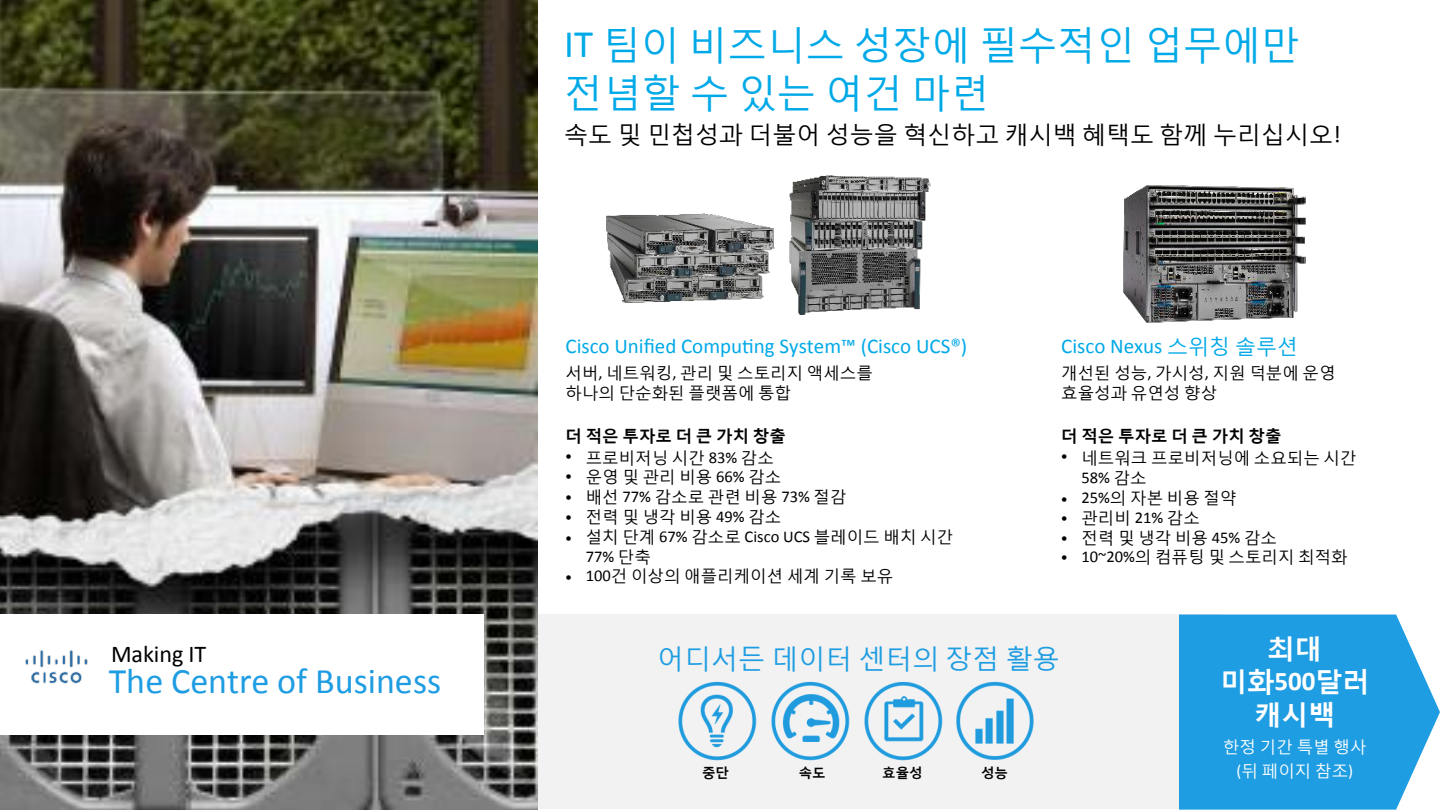
<style>
.page{position:relative;width:1440px;height:810px;background:#fff}
.page>*{position:absolute;margin:0;border:0;box-sizing:border-box;transform-origin:0 0}
.t1{font:39px/48px "Malgun Gothic";color:#00a9e7}
.t2{font:36px "Calibri";color:#1f9de2}
.t3{font:27px "Malgun Gothic";color:#1f9de2}
.t4{font:700 27px/33px "Malgun Gothic";color:#fff;text-align:center}
.t5{font:24.15px "Calibri";letter-spacing:-.005em;color:#000}
.t6{font:24px "Malgun Gothic";color:#000}
.t7{font:21px "Calibri";color:#00a9e7}
.t8{font:18px/20.5px "Arial";color:#000;text-align:justify}
.t9{font:16.5px/19.8px "Malgun Gothic";color:#000}
.t10{font:700 16.5px "Malgun Gothic";letter-spacing:.225em;color:#000}
.t11{font:16.5px/24px "Malgun Gothic";color:#fff;text-align:center}
.t12{font:16.5px "Calibri";color:#000}
.t13{font:700 13.5px "Malgun Gothic";color:#000}
.s1{font-family:"Calibri"}
.s2{font-family:"Arial";font-size:18px}
.s3{font-family:"Malgun Gothic"}
</style>
<div class="page">
<div style="left:538px;top:614px;width:683px;height:195px;background:#f2f2f2"></div>
<img style="left:0;top:0;width:538px;height:810px">
<svg style="left:1179px;top:615px;width:261px;height:195px;background:#31a5e4"></svg>
<img style="left:789px;top:175px;width:142px;height:140px">
<img style="left:606px;top:213px;width:169px;height:90px">
<img style="left:1123px;top:185px;width:183px;height:138px">
<img style="left:678px;top:681px;width:356px;height:80px">
<div style="left:0;top:614px;width:484px;height:120px;background:#fff"></div>
<img style="left:25px;top:649px;width:63px;height:35px">
<h3 class="t5" style="left:111px;top:638px;width:97px">Making IT</h3>
<h2 class="t2" style="left:109px;top:659px;width:334px">The Centre of Business</h2>
<h1 class="t1" style="left:564px;top:19px;width:737px"><span class="s1">IT</span> 팀이 비즈니스 성장에 필수적인 업무에만 전념할 수 있는 여건 마련</h1>
<h3 class="t6" style="left:564px;top:120px;width:778px">속도 및 민첩성과 더불어 성능을 혁신하고 캐시백 혜택도 함께 누리십시오<span class="s1">!</span></h3>
<p class="t7" style="left:566px;top:333px;width:403px">Cisco Unified Computing System™ (Cisco UCS®)</p>
<p class="t9" style="left:566px;top:363px;width:309px">서버<span class="s1">,</span> 네트워킹<span class="s1">,</span> 관리 및 스토리지 액세스를 하나의 단순화된 플랫폼에 통합</p>
<p class="t10" style="left:566px;top:425px;width:222px">더적은투자로더큰가치창출</p>
<p class="t9" style="left:586px;top:447px;width:369px;text-indent:-20px"><span class="s2">•</span> 프로비저닝 시간 <span class="s1">83%</span> 감소<br>운영 및 관리 비용 <span class="s1">66%</span> 감소<br>배선 <span class="s1">77%</span> 감소로 관련 비용 <span class="s1">73%</span> 절감<br>전력 및 냉각 비용 <span class="s1">49%</span> 감소<br>설치 단계 <span class="s1">67%</span> 감소로 <span class="s1">Cisco UCS</span> 블레이드 배치 시간</p>
<p class="t12" style="left:586px;top:546px;width:67px">77% <span class="s3">단축</span></p>
<p class="t9" style="left:586px;top:566px;width:309px"><span class="s1">100</span>건 이상의 애플리케이션 세계 기록 보유</p>
<p class="t8" style="left:566px;top:467px;width:8px">• • • •</p>
<p class="t8" style="left:566px;top:567px;width:8px">•</p>
<p class="t7" style="left:1061px;top:333px;width:238px">Cisco Nexus <span class="s3">스위칭 솔루션</span></p>
<p class="t9" style="left:1061px;top:363px;width:276px">개선된 성능<span class="s1">,</span> 가시성<span class="s1">,</span> 지원 덕분에 운영 효율성과 유연성 향상</p>
<p class="t10" style="left:1061px;top:425px;width:222px">더적은투자로더큰가치창출</p>
<p class="t9" style="left:1061px;top:448px;width:297px"><span class="s2">•</span> 네트워크 프로비저닝에 소요되는 시간</p>
<p class="t12" style="left:1081px;top:467px;width:67px">58% <span class="s3">감소</span></p>
<p class="t9" style="left:1081px;top:487px;width:268px"><span class="s1">25%</span>의 자본 비용 절약<br>관리비 <span class="s1">21%</span> 감소<br>전력 및 냉각 비용 <span class="s1">45%</span> 감소<br><span class="s1">10~20%</span>의 컴퓨팅 및 스토리지 최적화</p>
<p class="t8" style="left:1061px;top:490px;width:8px;line-height:19.6px">• • • •</p>
<h3 class="t3" style="left:657px;top:641px;width:404px">어디서든 데이터 센터의 장점 활용</h3>
<p class="t13" style="left:702px;top:765px;width:28px">중단</p>
<p class="t13" style="left:799px;top:765px;width:28px">속도</p>
<p class="t13" style="left:882px;top:765px;width:42px">효율성</p>
<p class="t13" style="left:981px;top:765px;width:28px">성능</p>
<h3 class="t4" style="left:1220px;top:631px;width:151px">최대 미화<span class="s1">500</span>달러 캐시백</h3>
<p class="t11" style="left:1223px;top:734px;width:145px">한정 기간 특별 행사 <span class="s1">(</span>뒤 페이지 참조<span class="s1">)</span></p>
</div>
